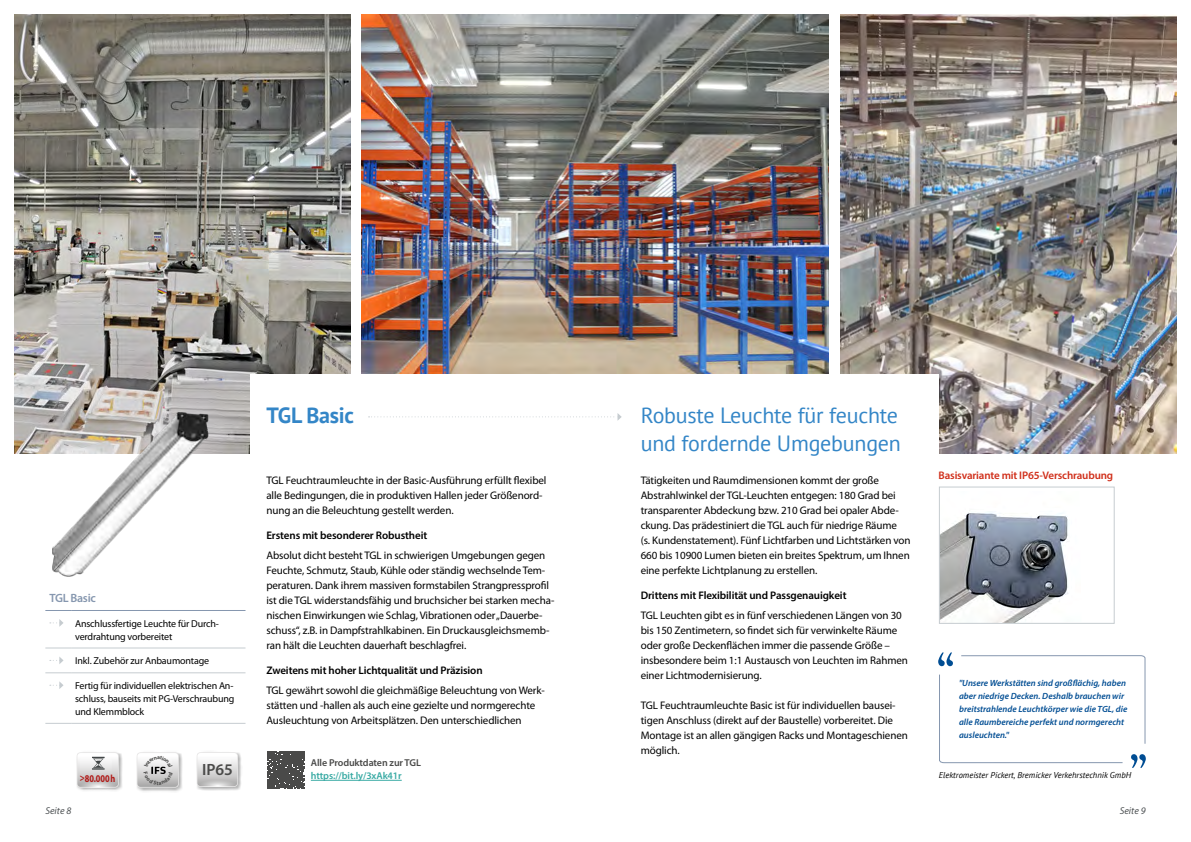
<style>
.page{position:relative;width:1191px;height:842px;background:#fff}
.page>*{position:absolute;margin:0;border:0;box-sizing:border-box;transform-origin:0 0}
.t1{font:22px/28px "PT Sans";letter-spacing:-.01em;color:#3486c7}
.t2{font:700 22px "PT Sans";letter-spacing:-.01em;color:#3486c7}
.t3{font:600 16.3px "Myriad Pro";color:#4a4a49}
.t4{font:600 12px "Myriad Pro";letter-spacing:-.025em;color:#8697af}
.t5{font:11px/15px "Myriad Pro";letter-spacing:-.01em;color:#000}
.t6{font:600 11px "Myriad Pro";letter-spacing:-.01em;color:#000}
.t7{font:600 11px "Myriad Pro";letter-spacing:-.015em;color:#d02e19}
.t8{font:700 10.4px "Myriad Pro";letter-spacing:-.01em;color:#b11917;scale:.8 1}
.t9{font:10px/13px "Myriad Pro";letter-spacing:-.015em;color:#000}
.t10{font:600 10px "Myriad Pro";letter-spacing:-.01em;color:#4a4a49}
.t11{font:600 10px "Myriad Pro";letter-spacing:-.01em;color:#39aaa4}
.t12{font:italic 10px "Myriad Pro";color:#505456}
.t13{font:italic 600 9px/13px "Myriad Pro";color:#004d93}
.t14{font:italic 8.5px "PT Sans";color:#000}
</style>
<div class="page">
<img style="left:361px;top:14px;width:467px;height:360px">
<img style="left:840px;top:14px;width:336px;height:440px">
<img style="left:14px;top:14px;width:336px;height:360px">
<div style="left:250px;top:374px;width:688px;height:425px;background:#fff"></div>
<svg style="left:938px;top:652px;width:208px;height:116px"></svg>
<div style="left:0;top:353px;width:267px;height:282px;background:#fff;opacity:.85"></div>
<img style="left:37px;top:393px;width:193px;height:206px">
<img style="left:941px;top:512px;width:128px;height:110px">
<div style="left:939px;top:486px;width:175px;height:138px;border:1px solid #c6ccd0"></div>
<svg style="left:45px;top:648px;width:26px;height:1px"></svg>
<hr style="left:71px;top:648px;width:174px;height:1px;background:#c6ccd0">
<svg style="left:45px;top:672px;width:26px;height:1px"></svg>
<hr style="left:71px;top:672px;width:174px;height:1px;background:#c6ccd0">
<svg style="left:45px;top:723px;width:26px;height:1px"></svg>
<hr style="left:71px;top:723px;width:174px;height:1px;background:#c6ccd0">
<svg style="left:45px;top:610px;width:26px;height:1px"></svg>
<hr style="left:71px;top:610px;width:174px;height:1px;background:#8697af">
<svg style="left:50px;top:619px;width:14px;height:8px"></svg>
<svg style="left:50px;top:657px;width:14px;height:7px"></svg>
<svg style="left:50px;top:681px;width:14px;height:8px"></svg>
<svg style="left:368px;top:413px;width:253px;height:8px"></svg>
<img style="left:136px;top:753px;width:46px;height:39px">
<svg style="left:137px;top:752px;width:42px;height:36px"></svg>
<img style="left:196px;top:752px;width:45px;height:38px">
<div style="left:197px;top:752px;width:41px;height:35px;background:#e8e7e7;border-radius:4px"></div>
<svg style="left:197px;top:753px;width:40px;height:38px"></svg>
<img style="left:76px;top:753px;width:46px;height:37px">
<svg style="left:77px;top:752px;width:42px;height:36px"></svg>
<svg style="left:77px;top:753px;width:41px;height:38px"></svg>
<svg style="left:267px;top:751px;width:37px;height:37px"></svg>
<hr style="left:311px;top:780px;width:91px;height:1px;background:#39aaa4">
<svg style="left:137px;top:753px;width:41px;height:34px"></svg>
<p class="t4" style="left:49px;top:590px;width:48px">TGL Basic</p>
<p class="t9" style="left:75px;top:616px;width:145px">Anschlussfertige Leuchte für Durch&shy;verdrahtung vorbereitet</p>
<p class="t9" style="left:75px;top:654px;width:136px">Inkl. Zubehör zur Anbaumontage</p>
<p class="t9" style="left:75px;top:679px;width:161px;text-align:justify">Fertig für individuellen elektrischen An&shy;schluss, bauseits mit PG-Verschraubung und Klemmblock</p>
<p class="t8" style="left:80px;top:771px;width:46px">&gt;80.000h</p>
<h2 class="t3" style="left:202px;top:759px;width:32px">IP65</h2>
<h1 class="t2" style="left:266px;top:400px;width:89px">TGL Basic</h1>
<p class="t5" style="left:266px;top:472px;width:282px">TGL Feuchtraumleuchte in der Basic-Ausführung erfüllt flexibel alle Bedingungen, die in produktiven Hallen jeder Größenord&shy;nung an die Beleuchtung gestellt werden.</p>
<p class="t6" style="left:266px;top:528px;width:162px">Erstens mit besonderer Robustheit</p>
<p class="t5" style="left:266px;top:547px;width:289px">Absolut dicht besteht TGL in schwierigen Umgebungen gegen Feuchte, Schmutz, Staub, Kühle oder ständig wechselnde Tem&shy;peraturen. Dank ihrem massiven formstabilen Strangpressprofil ist die TGL widerstandsfähig und bruchsicher bei starken mecha&shy;nischen Einwirkungen wie Schlag, Vibrationen oder „Dauerbe&shy;schuss“, z.B. in Dampfstrahlkabinen. Ein Druckausgleichsmemb&shy;ran hält die Leuchten dauerhaft beschlagfrei.</p>
<p class="t6" style="left:266px;top:663px;width:218px">Zweitens mit hoher Lichtqualität und Präzision</p>
<p class="t5" style="left:266px;top:682px;width:280px">TGL gewährt sowohl die gleichmäßige Beleuchtung von Werk&shy;stätten und -hallen als auch eine gezielte und normgerechte<br>Ausleuchtung von Arbeitsplätzen. Den unterschiedlichen</p>
<p class="t10" style="left:311px;top:756px;width:112px">Alle Produktdaten zur TGL</p>
<p class="t11" style="left:311px;top:769px;width:92px">https://bit.ly/3xAk41r</p>
<h1 class="t1" style="left:641px;top:400px;width:261px">Robuste Leuchte für feuchte und fordernde Umgebungen</h1>
<p class="t5" style="left:640px;top:472px;width:271px">Tätigkeiten und Raumdimensionen kommt der große Abstrahlwinkel der TGL-Leuchten entgegen: 180 Grad bei transparenter Abdeckung bzw. 210 Grad bei opaler Abde&shy;ckung. Das prädestiniert die TGL auch für niedrige Räume<br>(s. Kundenstatement). Fünf Lichtfarben und Lichtstärken von 660 bis 10900 Lumen bieten ein breites Spektrum, um Ihnen eine perfekte Lichtplanung zu erstellen.</p>
<p class="t6" style="left:640px;top:588px;width:207px">Drittens mit Flexibilität und Passgenauigkeit</p>
<p class="t5" style="left:640px;top:607px;width:269px">TGL Leuchten gibt es in fünf verschiedenen Längen von 30 bis 150 Zentimetern, so findet sich für verwinkelte Räume oder große Deckenflächen immer die passende Größe – insbesondere beim 1:1 Austausch von Leuchten im Rahmen einer Lichtmodernisierung.</p>
<p class="t5" style="left:640px;top:697px;width:269px">TGL Feuchtraumleuchte Basic ist für individuellen bausei&shy;tigen Anschluss (direkt auf der Baustelle) vorbereitet. Die Montage ist an allen gängigen Racks und Montageschienen möglich.</p>
<p class="t7" style="left:938px;top:468px;width:176px">Basisvariante mit IP65-Verschraubung</p>
<p class="t13" style="left:959px;top:677px;width:170px">"Unsere Werkstätten sind großflächig, haben aber niedrige Decken. Deshalb brauchen wir breitstrahlende Leuchtkörper wie die TGL, die alle Raumbereiche perfekt und normgerecht ausleuchten."</p>
<p class="t14" style="left:939px;top:769px;width:194px">Elektromeister Pickert, Bremicker Verkehrstechnik GmbH</p>
<p class="t12" style="left:45px;top:804px;width:27px">Seite 8</p>
<p class="t12" style="left:1119px;top:804px;width:27px">Seite 9</p>
</div>
